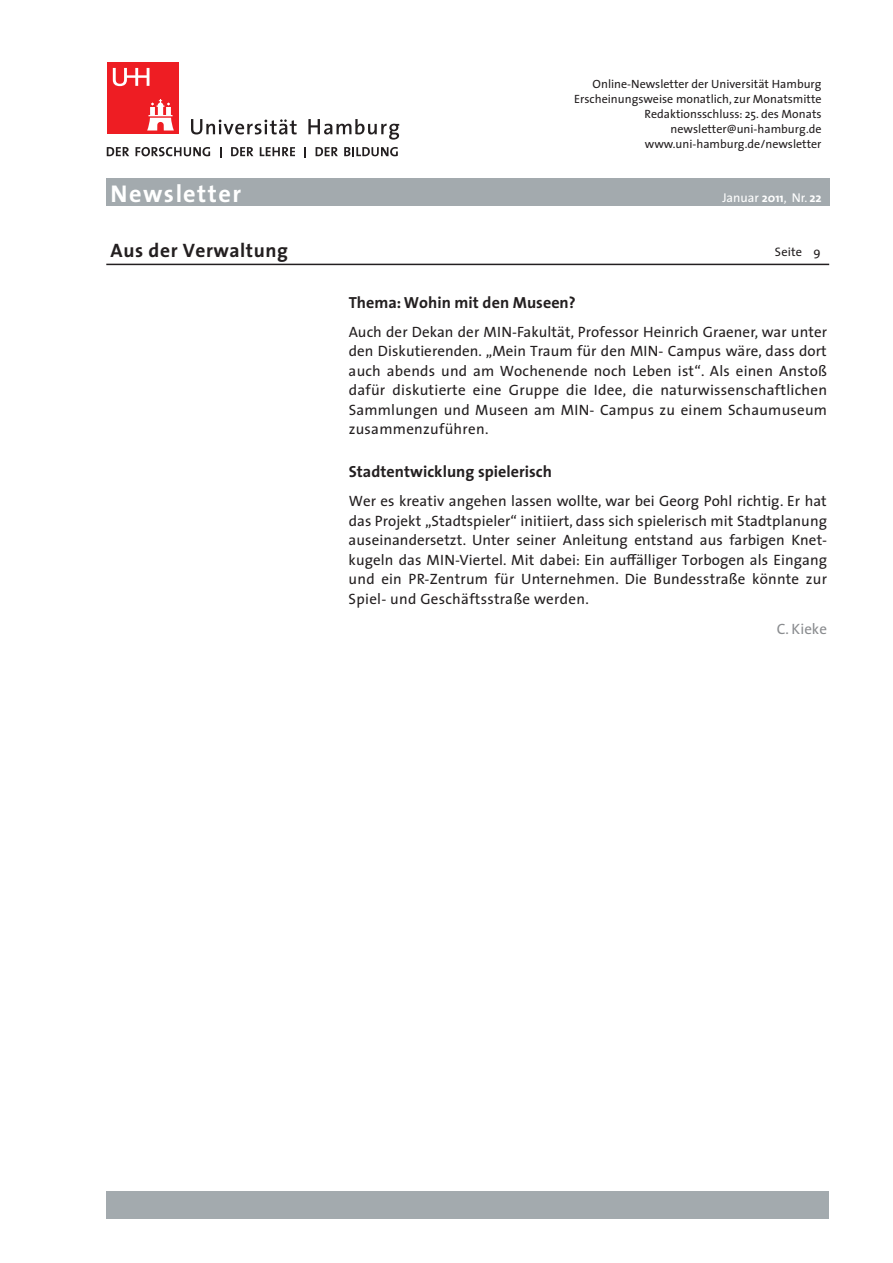
<style>
.page{position:relative;width:893px;height:1263px;background:#fff}
.page>*{position:absolute;margin:0;border:0;box-sizing:border-box;transform-origin:0 0}
.t1{font:700 24.3px "The Sans";letter-spacing:.06em;color:#fff}
.t2{font:700 19.5px "The Sans";letter-spacing:.03em;color:#231f20}
.t3{font:700 16.2px "The Sans";color:#231f20}
.t4{font:15px/19.5px "The Sans";letter-spacing:.015em;color:#231f20;text-align:justify}
.t5{font:15px "The Sans";color:#8a8c8f}
.t6{font:12.75px "The Sans";color:#fff}
.t7{font:12.3px "The Sans";letter-spacing:.01em;color:#231f20}
.t8{font:12px/15px "The Sans";color:#231f20;text-align:right}
.s1{font-weight:700;font-size:12.3px}
.s2{font-weight:700}
</style>
<div class="page">
<svg style="left:191px;top:119px;width:106px;height:15px"></svg>
<svg style="left:308px;top:119px;width:91px;height:21px"></svg>
<div style="left:107px;top:63px;width:72px;height:71px;background:#ee1d23"></div>
<svg style="left:147px;top:99px;width:27px;height:31px"></svg>
<svg style="left:113px;top:68px;width:36px;height:18px"></svg>
<svg style="left:107px;top:147px;width:22px;height:9px"></svg>
<svg style="left:136px;top:147px;width:74px;height:9px"></svg>
<svg style="left:231px;top:147px;width:22px;height:9px"></svg>
<svg style="left:260px;top:147px;width:35px;height:9px"></svg>
<svg style="left:316px;top:147px;width:22px;height:9px"></svg>
<svg style="left:344px;top:147px;width:54px;height:9px"></svg>
<div style="left:106px;top:179px;width:723px;height:27px;background:#a3aaae"></div>
<div style="left:106px;top:1191px;width:723px;height:27px;background:#a3aaae"></div>
<hr style="left:106px;top:264px;width:723px;height:1px;background:#231f20">
<p class="t8" style="left:574px;top:76px;width:249px">Online-Newsletter der Universität Hamburg Erscheinungsweise monatlich, zur Monatsmitte Redaktionsschluss: 25. des Monats newsletter@uni-hamburg.de www.uni-hamburg.de/newsletter</p>
<h1 class="t1" style="left:111px;top:173px;width:132px">Newsletter</h1>
<p class="t6" style="left:722px;top:187px;width:101px">Januar <span class="s1">2011</span>, Nr. <span class="s2">22</span></p>
<h2 class="t2" style="left:111px;top:234px;width:179px">Aus der Verwaltung</h2>
<p class="t7" style="left:775px;top:242px;width:29px">Seite</p>
<p class="t7" style="left:813px;top:242px;width:9px">9</p>
<p class="t3" style="left:349px;top:288px;width:229px">Thema: Wohin mit den Museen?</p>
<p class="t4" style="left:349px;top:321px;width:480px">Auch der Dekan der MIN-Fakultät, Professor Heinrich Graener, war unter den Diskutierenden. „Mein Traum für den MIN- Campus wäre, dass dort auch abends und am Wochenende noch Leben ist“. Als einen Anstoß dafür diskutierte eine Gruppe die Idee, die naturwissenschaftlichen Sammlungen und Museen am MIN- Campus zu einem Schaumuseum zusammenzuführen.</p>
<p class="t3" style="left:349px;top:458px;width:205px">Stadtentwicklung spielerisch</p>
<p class="t4" style="left:349px;top:491px;width:480px">Wer es kreativ angehen lassen wollte, war bei Georg Pohl richtig. Er hat das Projekt „Stadtspieler“ initiiert, dass sich spielerisch mit Stadtplanung auseinandersetzt. Unter seiner Anleitung entstand aus farbigen Knet&shy;kugeln das MIN-Viertel. Mit dabei: Ein aufälliger Torbogen als Eingang und ein PR-Zentrum für Unternehmen. Die Bundesstraße könnte zur Spiel- und Geschäftsstraße werden.</p>
<p class="t5" style="left:777px;top:616px;width:52px">C. Kieke</p>
</div>
